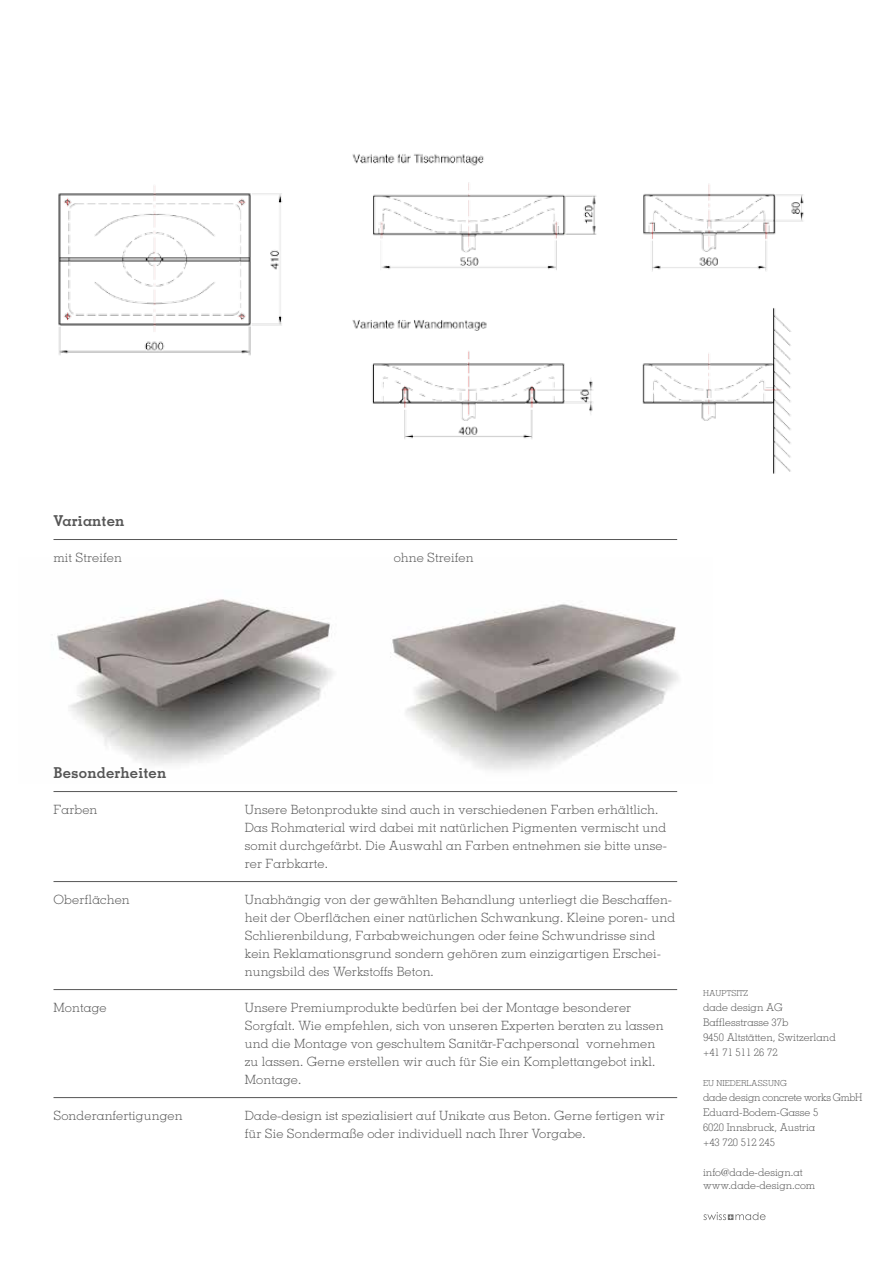
<style>
.page{position:relative;width:893px;height:1263px;background:#fff}
.page>*{position:absolute;margin:0;border:0;box-sizing:border-box;transform-origin:0 0}
.t1{font:700 15px "Memphis LT Std";letter-spacing:.01em;color:#565656}
.t2{font:300 12.75px/18px "Memphis LT Std";letter-spacing:.01em;color:#565656}
.t3{font:300 10.5px/15px "Memphis LT Std";color:#565656}
.t4{font:300 8.25px "Memphis LT Std";letter-spacing:.01em;color:#565656}
</style>
<div class="page">
<img style="left:57px;top:599px;width:622px;height:171px">
<svg style="left:703px;top:1212px;width:63px;height:8px"></svg>
<hr style="left:54px;top:539px;width:623px;height:1px;background:#565656">
<hr style="left:54px;top:791px;width:623px;height:1px;background:#565656">
<hr style="left:54px;top:881px;width:623px;height:1px;background:#565656">
<hr style="left:54px;top:989px;width:623px;height:1px;background:#565656">
<hr style="left:54px;top:1097px;width:623px;height:1px;background:#565656">
<img style="left:58px;top:153px;width:746px;height:321px">
<p class="t1" style="left:54px;top:511px;width:72px">Varianten</p>
<p class="t2" style="left:54px;top:548px;width:70px">mit Streifen</p>
<p class="t2" style="left:394px;top:548px;width:81px">ohne Streifen</p>
<p class="t1" style="left:54px;top:763px;width:114px">Besonderheiten</p>
<p class="t2" style="left:54px;top:800px;width:45px">Farben</p>
<p class="t2" style="left:245px;top:800px;width:424px">Unsere Betonprodukte sind auch in verschiedenen Farben erhältlich.<br>Das Rohmaterial wird dabei mit natürlichen Pigmenten vermischt und somit durchgefärbt. Die Auswahl an Farben entnehmen sie bitte unse&shy;rer Farbkarte.</p>
<p class="t2" style="left:54px;top:890px;width:78px">Oberflächen</p>
<p class="t2" style="left:245px;top:890px;width:432px">Unabhängig von der gewählten Behandlung unterliegt die Beschaffen&shy;heit der Oberflächen einer natürlichen Schwankung. Kleine poren- und Schlierenbildung, Farbabweichungen oder feine Schwundrisse sind kein Reklamationsgrund sondern gehören zum einzigartigen Erschei&shy;nungsbild des Werkstoffs Beton.</p>
<p class="t2" style="left:54px;top:998px;width:55px">Montage</p>
<p class="t2" style="left:245px;top:998px;width:420px">Unsere Premiumprodukte bedürfen bei der Montage besonderer Sorgfalt. Wie empfehlen, sich von unseren Experten beraten zu lassen und die Montage von geschultem Sanitär-Fachpersonal vornehmen zu lassen. Gerne erstellen wir auch für Sie ein Komplettangebot inkl.<br>Montage.</p>
<p class="t2" style="left:54px;top:1106px;width:131px">Sonderanfertigungen</p>
<p class="t2" style="left:245px;top:1106px;width:421px">Dade-design ist spezialisiert auf Unikate aus Beton. Gerne fertigen wir für Sie Sondermaße oder individuell nach Ihrer Vorgabe.</p>
<p class="t4" style="left:703px;top:988px;width:47px">HAUPTSITZ</p>
<p class="t3" style="left:703px;top:999px;width:134px">dade design AG<br>Bafflesstrasse 37b<br>9450 Altstätten, Switzerland +41 71 511 26 72</p>
<p class="t4" style="left:703px;top:1078px;width:85px">EU NIEDERLASSUNG</p>
<p class="t3" style="left:703px;top:1089px;width:161px">dade design concrete works GmbH<br>Eduard-Bodem-Gasse 5<br>6020 Innsbruck, Austria<br>+43 720 512 245</p>
<p class="t3" style="left:703px;top:1165px;width:114px;line-height:13.5px">info@dade-design.at www.dade-design.com</p>
</div>
